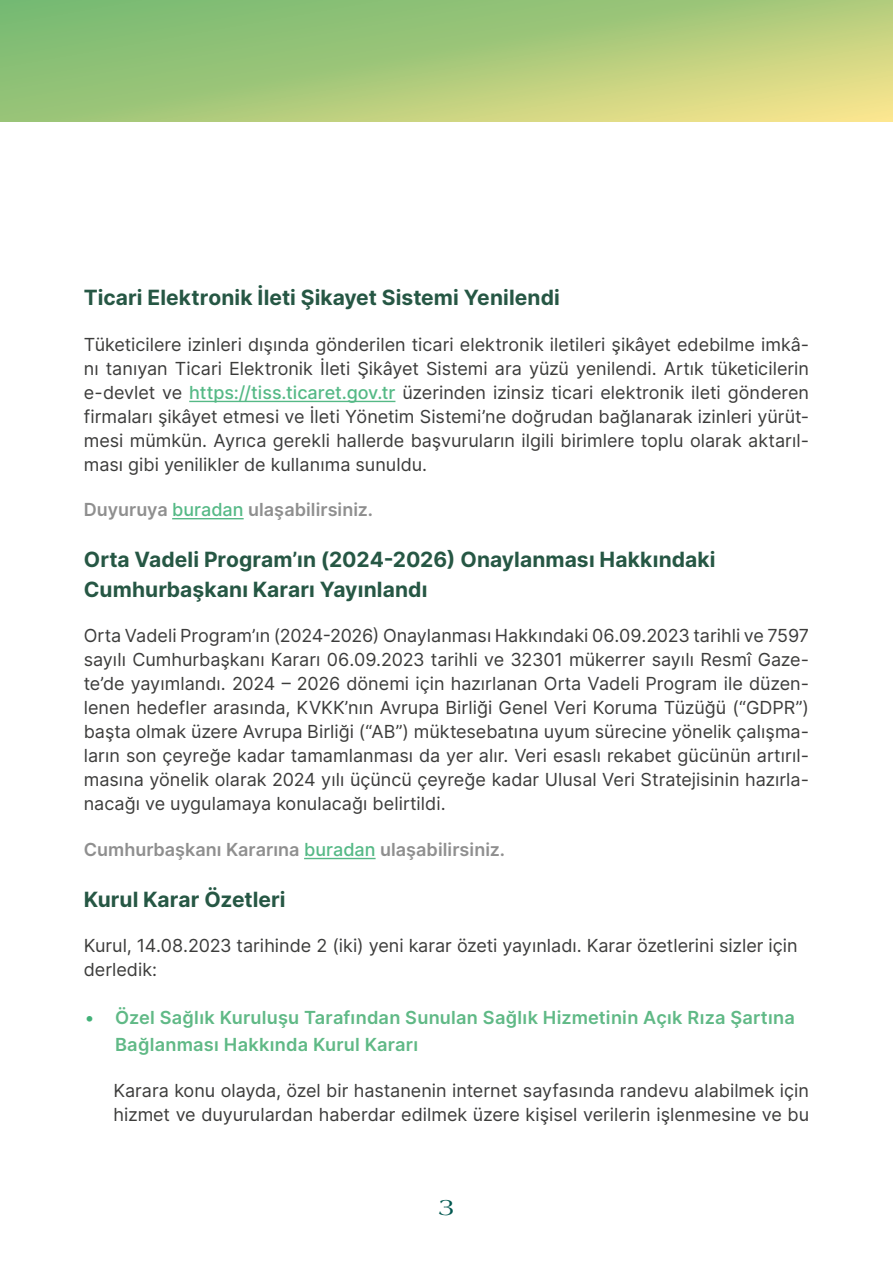
<style>
.page{position:relative;width:893px;height:1263px;background:#fff}
.page>*{position:absolute;margin:0;border:0;box-sizing:border-box;transform-origin:0 0}
.t1{font:24px "Americana Std FUHA Regular";color:#025850}
.t2{font:700 21px/30px "Inter";letter-spacing:.005em;color:#265744}
.t3{font:18px/24px "Inter";color:#3c3c3b;text-align:justify}
.t4{font:600 18px/27px "Inter";letter-spacing:.015em;color:#60b986}
.t5{font:600 18px "Inter";letter-spacing:.005em;color:#8f8f8f}
.s1{font-weight:500;color:#55b986}
.s2{color:#42b178}
</style>
<div class="page">
<svg style="left:0;top:0;width:893px;height:121px;background:#aaca7c"></svg>
<hr style="left:189px;top:401px;width:206px;height:1px;background:#55b986">
<hr style="left:172px;top:518px;width:72px;height:1px;background:#55b986">
<hr style="left:304px;top:858px;width:72px;height:1px;background:#55b986">
<p class="t2" style="left:84px;top:282px;width:477px">Ticari Elektronik İleti Şikayet Sistemi Yenilendi</p>
<p class="t3" style="left:84px;top:332px;width:727px">Tüketicilere izinleri dışında gönderilen ticari elektronik iletileri şikâyet edebilme imkâ&shy;nı tanıyan Ticari Elektronik İleti Şikâyet Sistemi ara yüzü yenilendi. Artık tüketicilerin e-devlet ve <span class="s1">https://tiss.ticaret.gov.tr</span> üzerinden izinsiz ticari elektronik ileti gönderen firmaları şikâyet etmesi ve İleti Yönetim Sistemi’ne doğrudan bağlanarak izinleri yürüt&shy;mesi mümkün. Ayrıca gerekli hallerde başvuruların ilgili birimlere toplu olarak aktarıl&shy;ması gibi yenilikler de kullanıma sunuldu.</p>
<p class="t5" style="left:84px;top:496px;width:291px">Duyuruya <span class="s1">buradan</span> ulaşabilirsiniz.</p>
<p class="t2" style="left:84px;top:544px;width:633px">Orta Vadeli Program’ın (2024-2026) Onaylanması Hakkındaki<br>Cumhurbaşkanı Kararı Yayınlandı</p>
<p class="t3" style="left:84px;top:623px;width:727px">Orta Vadeli Program’ın (2024-2026) Onaylanması Hakkındaki 06.09.2023 tarihli ve 7597 sayılı Cumhurbaşkanı Kararı 06.09.2023 tarihli ve 32301 mükerrer sayılı Resmî Gaze&shy;te’de yayımlandı. 2024 – 2026 dönemi için hazırlanan Orta Vadeli Program ile düzen&shy;lenen hedefler arasında, KVKK’nın Avrupa Birliği Genel Veri Koruma Tüzüğü (“GDPR”) başta olmak üzere Avrupa Birliği (“AB”) müktesebatına uyum sürecine yönelik çalışma&shy;ların son çeyreğe kadar tamamlanması da yer alır. Veri esaslı rekabet gücünün artırıl&shy;masına yönelik olarak 2024 yılı üçüncü çeyreğe kadar Ulusal Veri Stratejisinin hazırla&shy;nacağı ve uygulamaya konulacağı belirtildi.</p>
<p class="t5" style="left:84px;top:836px;width:423px">Cumhurbaşkanı Kararına <span class="s1">buradan</span> ulaşabilirsiniz.</p>
<p class="t2" style="left:84px;top:884px;width:203px">Kurul Karar Özetleri</p>
<p class="t3" style="left:84px;top:933px;width:715px">Kurul, 14.08.2023 tarihinde 2 (iki) yeni karar özeti yayınladı. Karar özetlerini sizler için derledik:</p>
<p class="t4" style="left:115px;top:1004px;width:681px;text-indent:-30px"><span class="s2">•</span> Özel Sağlık Kuruluşu Tarafından Sunulan Sağlık Hizmetinin Açık Rıza Şartına<br>Bağlanması Hakkında Kurul Kararı</p>
<p class="t3" style="left:114px;top:1078px;width:697px">Karara konu olayda, özel bir hastanenin internet sayfasında randevu alabilmek için hizmet ve duyurulardan haberdar edilmek üzere kişisel verilerin işlenmesine ve bu</p>
<h1 class="t1" style="left:439px;top:1191px;width:17px">3</h1>
</div>
